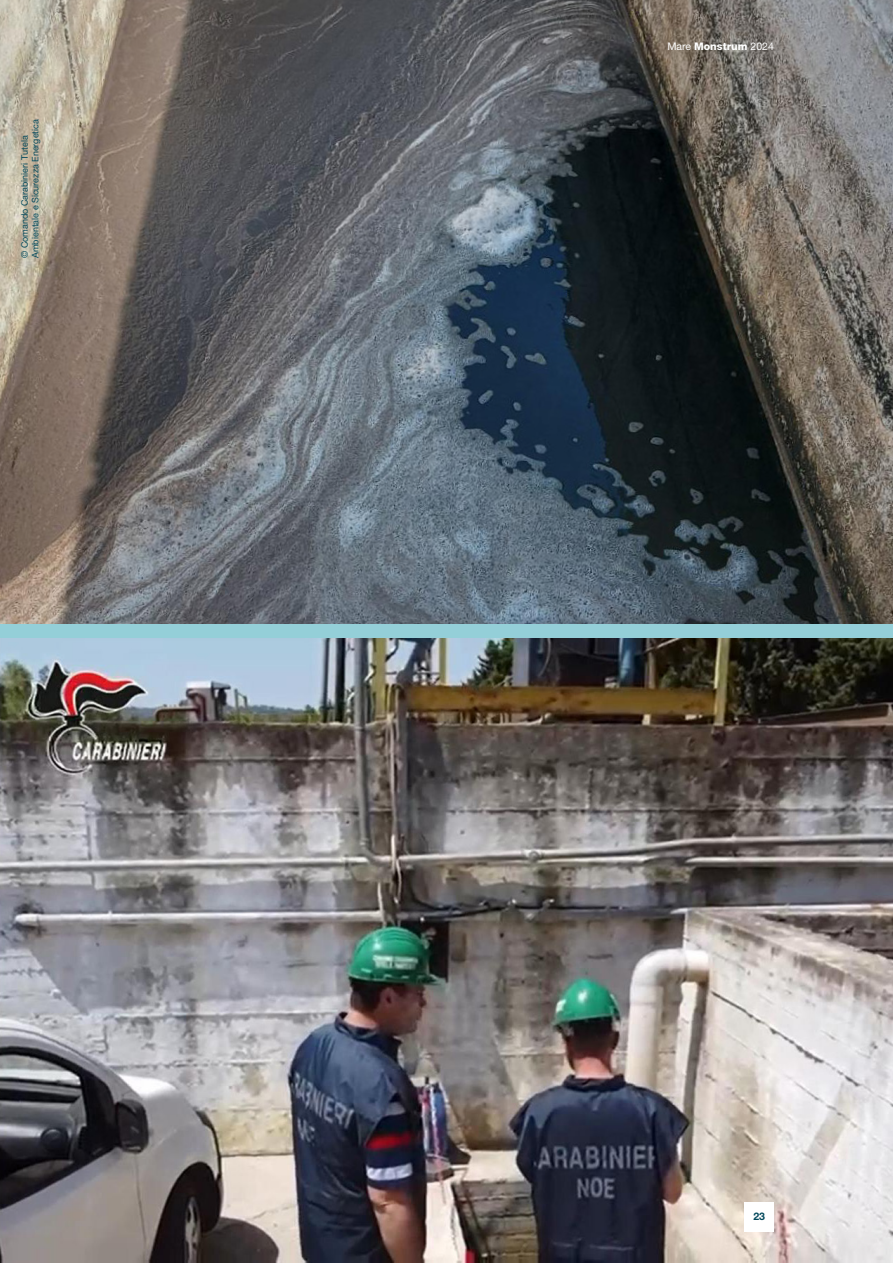
<style>
.page{position:relative;width:893px;height:1263px;background:#fff}
.page>*{position:absolute;margin:0;border:0;box-sizing:border-box;transform-origin:0 0}
.t1{font:10.5px "Helvetica Neue LT Std";color:#fff}
.t2{font:700 10.5px "Helvetica Neue LT Std";color:#03495c}
.t3{font:9px/10.8px "Helvetica Neue LT Std";color:#03495c}
.s1{font-weight:800}
</style>
<div class="page">
<img style="left:0;top:0;width:893px;height:1263px">
<div style="left:0;top:625px;width:893px;height:13px;background:#94cfd8"></div>
<div style="left:744px;top:1202px;width:30px;height:29px;background:#fff"></div>
<p class="t3" style="left:19px;top:258px;width:140px;rotate:-90deg">© Comando Carabinieri Tutela<br>Ambientale e Sicurezza Energetica</p>
<p class="t1" style="left:667px;top:40px;width:108px">Mare <span class="s1">Monstrum</span> 2024</p>
<p class="t2" style="left:753px;top:1210px;width:13px">23</p>
</div>
